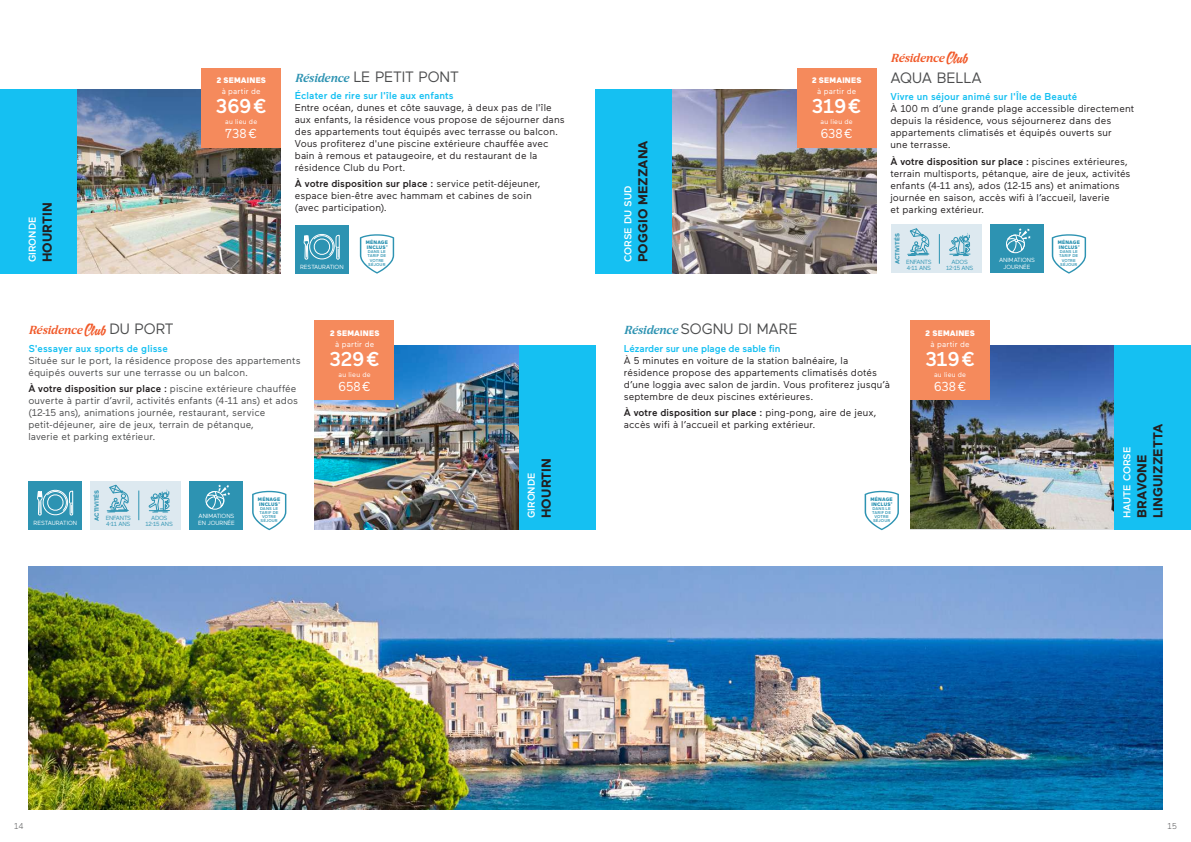
<style>
.page{position:relative;width:1191px;height:842px;background:#fff}
.page>*{position:absolute;margin:0;border:0;box-sizing:border-box;transform-origin:0 0}
.t1{font:500 20px "Maax";letter-spacing:-.005em;color:#fff}
.t2{font:15px "Maax";letter-spacing:-.01em;color:#4b4c4d}
.t3{font:700 13px/16px "Maax";letter-spacing:.005em;color:#231f20}
.t4{font:13px "Maax";letter-spacing:-.005em;color:#fff}
.t5{font:italic 600 12px "Breve News";letter-spacing:-.005em;color:#f15929}
.t6{font:10px/12px "Maax";letter-spacing:.01em;color:#231f20}
.t7{font:10px/12px "Maax";letter-spacing:.01em;color:#4b4c4d}
.t8{font:500 10px "Maax";letter-spacing:.01em;color:#15c0f2}
.t9{font:500 10px "Maax";letter-spacing:.005em;color:#fff}
.t10{font:500 10px "Maax";letter-spacing:-.01em;color:#15c0f2}
.t11{font:300 8.5px "Maax";color:#4b4c4d}
.t12{font:900 8px "Maax";letter-spacing:.025em;color:#fff}
.t13{font:8px "Maax";letter-spacing:.02em;color:#fff}
.t14{font:7px "Maax";letter-spacing:.03em;color:#fff}
.t15{font:6px/7px "Maax";color:#fff}
.t16{font:6px/6px "Maax";letter-spacing:-.03em;color:#2d93b2}
.t17{font:700 6px "Maax";color:#2d93b2}
.t18{font:900 5px/5px "Maax";letter-spacing:.03em;color:#2d93b2}
.t19{font:500 4.1px/4.1px "Maax";letter-spacing:.025em;color:#2d93b2;text-align:center}
.s1{font-family:"Breve News";font-weight:600;font-style:italic;font-size:12px;color:#2d93b2}
.s2{font-weight:500}
.s3{font-weight:400}
.s4{font-family:"Letrista Script";font-weight:400;font-style:normal}
.s5{font-family:"Maax";font-weight:400;font-style:normal;font-size:15px;color:#4b4c4d}
.s6{font-weight:500;color:#231f20}
</style>
<div class="page">
<img style="left:315px;top:345px;width:204px;height:184px">
<div style="left:519px;top:345px;width:76px;height:184px;background:#15c0f2"></div>
<div style="left:28px;top:481px;width:54px;height:48px;background:#2d93b2"></div>
<svg style="left:37px;top:489px;width:36px;height:27px"></svg>
<div style="left:190px;top:481px;width:53px;height:48px;background:#2d93b2"></div>
<svg style="left:206px;top:484px;width:24px;height:25px"></svg>
<div style="left:90px;top:481px;width:91px;height:48px;background:#dde9f0"></div>
<svg style="left:107px;top:484px;width:22px;height:29px"></svg>
<svg style="left:148px;top:489px;width:22px;height:24px"></svg>
<hr style="left:139px;top:490px;width:1px;height:30px;background:#2d93b2">
<img style="left:77px;top:89px;width:204px;height:185px">
<div style="left:0;top:89px;width:77px;height:185px;background:#15c0f2"></div>
<div style="left:295px;top:225px;width:53px;height:49px;background:#2d93b2"></div>
<svg style="left:303px;top:234px;width:37px;height:26px"></svg>
<img style="left:28px;top:567px;width:1134px;height:242px">
<img style="left:910px;top:345px;width:204px;height:184px">
<div style="left:1114px;top:345px;width:77px;height:184px;background:#15c0f2"></div>
<img style="left:672px;top:89px;width:204px;height:185px">
<div style="left:595px;top:89px;width:77px;height:185px;background:#15c0f2"></div>
<div style="left:990px;top:225px;width:53px;height:48px;background:#2d93b2"></div>
<svg style="left:1006px;top:228px;width:24px;height:25px"></svg>
<div style="left:891px;top:225px;width:90px;height:48px;background:#dde9f0"></div>
<svg style="left:907px;top:228px;width:23px;height:28px"></svg>
<svg style="left:949px;top:233px;width:21px;height:24px"></svg>
<hr style="left:939px;top:234px;width:1px;height:30px;background:#2d93b2">
<svg style="left:360px;top:234px;width:34px;height:40px"></svg>
<svg style="left:1051px;top:234px;width:35px;height:40px"></svg>
<svg style="left:252px;top:491px;width:34px;height:39px"></svg>
<svg style="left:864px;top:491px;width:35px;height:39px"></svg>
<div style="left:315px;top:320px;width:79px;height:80px;background:#f58a5c"></div>
<div style="left:910px;top:320px;width:79px;height:80px;background:#f58a5c"></div>
<div style="left:201px;top:68px;width:80px;height:79px;background:#f58a5c"></div>
<div style="left:797px;top:68px;width:79px;height:79px;background:#f58a5c"></div>
<h3 class="t3" style="left:39px;top:262px;width:61px;rotate:-90deg">HOURTIN</h3>
<p class="t9" style="left:26px;top:262px;width:47px;rotate:-90deg">GIRONDE</p>
<p class="t12" style="left:216px;top:75px;width:51px">2 SEMAINES</p>
<p class="t13" style="left:222px;top:86px;width:41px">à partir de</p>
<h1 class="t1" style="left:216px;top:93px;width:53px">369 €</h1>
<p class="t14" style="left:225px;top:117px;width:34px">au lieu de</p>
<h3 class="t4" style="left:225px;top:125px;width:33px">738 €</h3>
<h2 class="t2" style="left:295px;top:67px;width:165px"><span class="s1">Résidence</span> LE PETIT PONT</h2>
<p class="t8" style="left:295px;top:89px;width:160px">Éclater de rire sur l'île aux enfants</p>
<p class="t6" style="left:295px;top:101px;width:271px">Entre océan, dunes et côte sauvage, à deux pas de l'île aux enfants, la résidence vous propose de séjourner dans des appartements tout équipés avec terrasse ou balcon.<br>Vous profiterez d'une piscine extérieure chauffée avec bain à remous et pataugeoire, et du restaurant de la résidence Club du Port.</p>
<p class="t6" style="left:295px;top:177px;width:247px"><span class="s2">À votre disposition sur place :</span> service petit-déjeuner, espace bien-être avec hammam et cabines de soin (avec participation).</p>
<p class="t15" style="left:300px;top:263px;width:45px">RESTAURATION</p>
<p class="t18" style="left:366px;top:240px;width:24px">MÉNAGE<br>INCLUS<span class="s3">*</span></p>
<p class="t19" style="left:367px;top:250px;width:20px">DANS LE<br>TARIF DE<br>VOTRE<br>SÉJOUR</p>
<p class="t5" style="left:28px;top:324px;width:147px">Résidence <span class="s4">Club</span> <span class="s5">DU PORT</span></p>
<p class="t8" style="left:28px;top:342px;width:141px">S'essayer aux sports de glisse</p>
<p class="t7" style="left:28px;top:354px;width:274px">Située sur le port, la résidence propose des appartements équipés ouverts sur une terrasse ou un balcon.</p>
<p class="t7" style="left:28px;top:382px;width:271px"><span class="s6">À votre disposition sur place :</span> piscine extérieure chauffée ouverte à partir d’avril, activités enfants (4-11 ans) et ados (12-15 ans), animations journée, restaurant, service petit-déjeuner, aire de jeux, terrain de pétanque,<br>laverie et parking extérieur.</p>
<p class="t17" style="left:93px;top:521px;width:33px;rotate:-90deg">ACTIVITÉS</p>
<p class="t15" style="left:33px;top:519px;width:45px">RESTAURATION</p>
<p class="t15" style="left:198px;top:512px;width:38px">ANIMATIONS<br>EN JOURNÉE</p>
<p class="t16" style="left:106px;top:515px;width:27px">ENFANTS<br>4-11 ANS</p>
<p class="t16" style="left:146px;top:515px;width:29px;text-align:center">ADOS<br>12-15 ANS</p>
<p class="t18" style="left:258px;top:496px;width:24px">MÉNAGE<br>INCLUS<span class="s3">*</span></p>
<p class="t19" style="left:260px;top:506px;width:20px">DANS LE<br>TARIF DE<br>VOTRE<br>SÉJOUR</p>
<p class="t12" style="left:330px;top:327px;width:51px">2 SEMAINES</p>
<p class="t13" style="left:335px;top:339px;width:41px">à partir de</p>
<h1 class="t1" style="left:329px;top:346px;width:52px">329 €</h1>
<p class="t14" style="left:338px;top:370px;width:34px">au lieu de</p>
<h3 class="t4" style="left:338px;top:378px;width:34px">658 €</h3>
<h3 class="t3" style="left:538px;top:518px;width:61px;rotate:-90deg">HOURTIN</h3>
<p class="t9" style="left:525px;top:518px;width:47px;rotate:-90deg">GIRONDE</p>
<h3 class="t3" style="left:634px;top:262px;width:123px;rotate:-90deg">POGGIO MEZZANA</h3>
<p class="t9" style="left:621px;top:262px;width:78px;rotate:-90deg">CORSE DU SUD</p>
<p class="t12" style="left:812px;top:75px;width:51px">2 SEMAINES</p>
<p class="t13" style="left:817px;top:86px;width:41px">à partir de</p>
<h1 class="t1" style="left:812px;top:93px;width:51px">319 €</h1>
<p class="t14" style="left:820px;top:117px;width:34px">au lieu de</p>
<h3 class="t4" style="left:820px;top:125px;width:34px">638 €</h3>
<p class="t5" style="left:890px;top:51px;width:80px">Résidence <span class="s4">Club</span></p>
<h2 class="t2" style="left:890px;top:68px;width:93px">AQUA BELLA</h2>
<p class="t8" style="left:890px;top:90px;width:188px">Vivre un séjour animé sur l'Île de Beauté</p>
<p class="t6" style="left:890px;top:102px;width:245px">À 100 m d’une grande plage accessible directement depuis la résidence, vous séjournerez dans des appartements climatisés et équipés ouverts sur<br>une terrasse.</p>
<p class="t6" style="left:890px;top:155px;width:242px"><span class="s2">À votre disposition sur place :</span> piscines extérieures, terrain multisports, pétanque, aire de jeux, activités enfants (4-11 ans), ados (12-15 ans) et animations journée en saison, accès wifi à l’accueil, laverie<br>et parking extérieur.</p>
<p class="t17" style="left:893px;top:264px;width:33px;rotate:-90deg">ACTIVITÉS</p>
<p class="t16" style="left:906px;top:259px;width:27px">ENFANTS<br>4-11 ANS</p>
<p class="t16" style="left:946px;top:259px;width:29px;text-align:center">ADOS<br>12-15 ANS</p>
<p class="t15" style="left:999px;top:256px;width:37px;text-align:center">ANIMATIONS<br>JOURNÉE</p>
<p class="t18" style="left:1057px;top:240px;width:24px">MÉNAGE<br>INCLUS<span class="s3">*</span></p>
<p class="t19" style="left:1059px;top:250px;width:20px">DANS LE<br>TARIF DE<br>VOTRE<br>SÉJOUR</p>
<h2 class="t2" style="left:624px;top:319px;width:175px"><span class="s1">Résidence</span> SOGNU DI MARE</h2>
<p class="t10" style="left:624px;top:342px;width:158px">Lézarder sur une plage de sable fin</p>
<p class="t6" style="left:624px;top:354px;width:268px">À 5 minutes en voiture de la station balnéaire, la résidence propose des appartements climatisés dotés d’une loggia avec salon de jardin. Vous profiterez jusqu’à septembre de deux piscines extérieures.</p>
<p class="t6" style="left:624px;top:406px;width:254px"><span class="s2">À votre disposition sur place :</span> ping-pong, aire de jeux, accès wifi à l’accueil et parking extérieur.</p>
<p class="t18" style="left:870px;top:496px;width:24px">MÉNAGE<br>INCLUS<span class="s3">*</span></p>
<p class="t19" style="left:872px;top:506px;width:20px">DANS LE<br>TARIF DE<br>VOTRE<br>SÉJOUR</p>
<p class="t12" style="left:925px;top:327px;width:51px">2 SEMAINES</p>
<p class="t13" style="left:930px;top:339px;width:41px">à partir de</p>
<h1 class="t1" style="left:925px;top:346px;width:51px">319 €</h1>
<p class="t14" style="left:934px;top:370px;width:34px">au lieu de</p>
<h3 class="t4" style="left:933px;top:378px;width:34px">638 €</h3>
<h3 class="t3" style="left:1133px;top:518px;width:95px;rotate:-90deg">BRAVONE<br>LINGUIZZETTA</h3>
<p class="t9" style="left:1120px;top:518px;width:73px;rotate:-90deg">HAUTE CORSE</p>
<p class="t11" style="left:14px;top:820px;width:11px">14</p>
<p class="t11" style="left:1167px;top:820px;width:11px">15</p>
</div>
